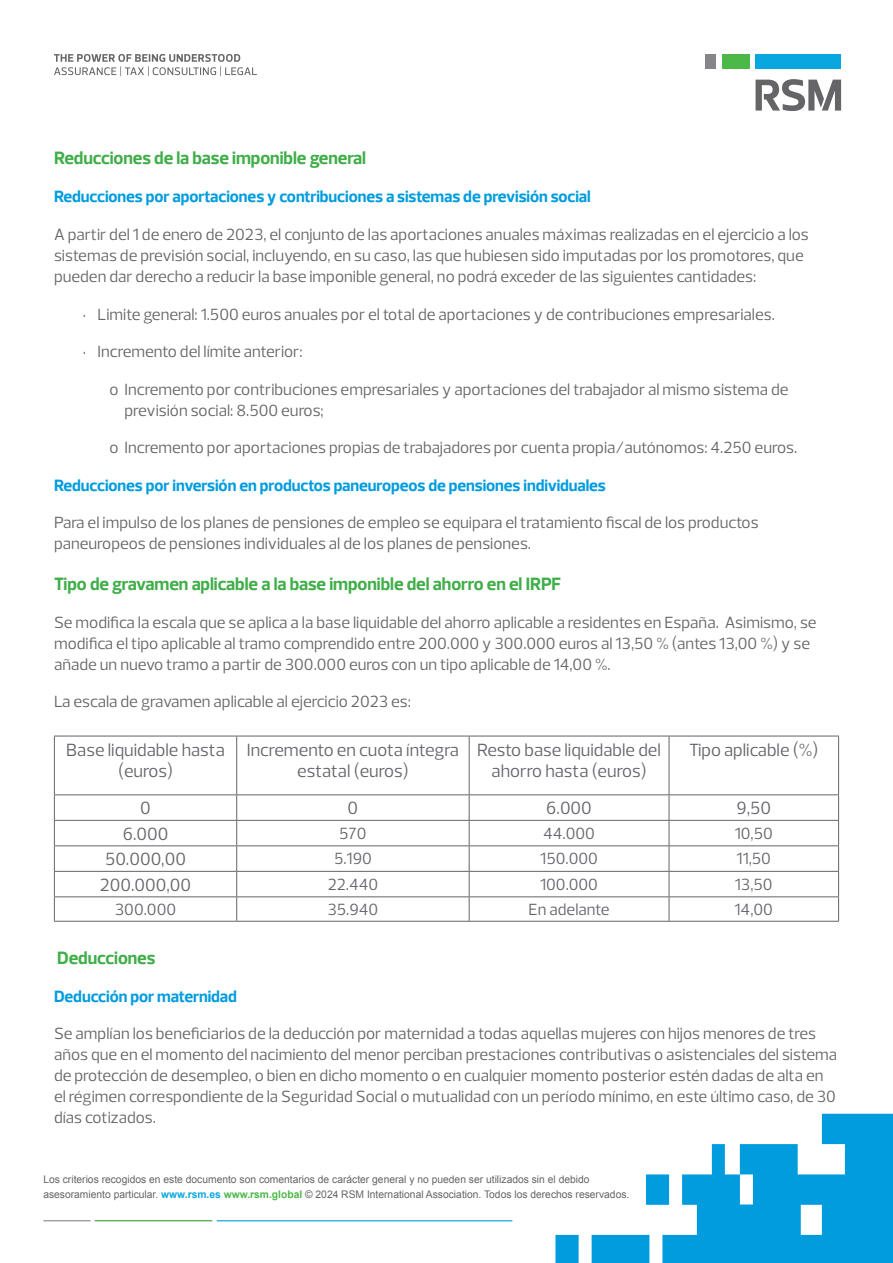
<style>
.page{position:relative;width:893px;height:1263px;background:#fff}
.page>*{position:absolute;margin:0;border:0;box-sizing:border-box;transform-origin:0 0}
.t1{font:18px/21.6px "Prelo";color:#63656a;text-align:center}
.Subhead{font:700 18px "Prelo";letter-spacing:-.005em;color:#40ae49}
.Body{font:16.5px/21px "Prelo";color:#656568}
.Body-2{font:700 16.5px "Prelo";letter-spacing:-.005em;color:#009cde}
.Body-3{font:16.5px "Prelo";color:#63656a}
.Body-4{font:10.5px/15px "Arial";color:#656568}
.s1{font-weight:700;color:#08a7e0}
.s2{font-weight:700;color:#4cb848}
</style>
<div class="page">
<hr style="left:95px;top:1220px;width:117px;height:1px;background:#3f9c35">
<hr style="left:217px;top:1220px;width:295px;height:1px;background:#009cde">
<hr style="left:43px;top:1220px;width:48px;height:1px;background:#848689">
<div style="left:755px;top:54px;width:86px;height:14px;background:#08a7e0"></div>
<div style="left:705px;top:54px;width:11px;height:14px;background:#848689"></div>
<div style="left:722px;top:54px;width:27px;height:14px;background:#4cb848"></div>
<svg style="left:755px;top:79px;width:86px;height:32px"></svg>
<svg style="left:54px;top:54px;width:203px;height:22px"></svg>
<svg style="left:555px;top:1114px;width:338px;height:149px;fill:#009cde"></svg>
<hr style="left:54px;top:736px;width:183px;height:1px;background:#63656a">
<hr style="left:54px;top:736px;width:1px;height:58px;background:#63656a">
<hr style="left:237px;top:736px;width:232px;height:1px;background:#63656a">
<hr style="left:236px;top:736px;width:1px;height:58px;background:#63656a">
<hr style="left:469px;top:736px;width:200px;height:1px;background:#63656a">
<hr style="left:469px;top:736px;width:1px;height:58px;background:#63656a">
<hr style="left:669px;top:736px;width:170px;height:1px;background:#63656a">
<hr style="left:669px;top:736px;width:1px;height:58px;background:#63656a">
<hr style="left:838px;top:736px;width:1px;height:58px;background:#63656a">
<hr style="left:54px;top:794px;width:183px;height:1px;background:#63656a">
<hr style="left:237px;top:794px;width:232px;height:1px;background:#63656a">
<hr style="left:469px;top:794px;width:200px;height:1px;background:#63656a">
<hr style="left:669px;top:794px;width:170px;height:1px;background:#63656a">
<hr style="left:54px;top:820px;width:183px;height:1px;background:#63656a">
<hr style="left:237px;top:820px;width:232px;height:1px;background:#63656a">
<hr style="left:669px;top:820px;width:170px;height:1px;background:#63656a">
<hr style="left:54px;top:845px;width:183px;height:1px;background:#63656a">
<hr style="left:237px;top:845px;width:232px;height:1px;background:#63656a">
<hr style="left:469px;top:845px;width:200px;height:1px;background:#63656a">
<hr style="left:669px;top:845px;width:170px;height:1px;background:#63656a">
<hr style="left:54px;top:871px;width:183px;height:1px;background:#63656a">
<hr style="left:237px;top:871px;width:232px;height:1px;background:#63656a">
<hr style="left:469px;top:871px;width:200px;height:1px;background:#63656a">
<hr style="left:669px;top:871px;width:170px;height:1px;background:#63656a">
<hr style="left:54px;top:896px;width:183px;height:1px;background:#63656a">
<svg style="left:54px;top:795px;width:1px;height:126px"></svg>
<hr style="left:237px;top:896px;width:232px;height:1px;background:#63656a">
<svg style="left:236px;top:795px;width:1px;height:126px"></svg>
<hr style="left:469px;top:896px;width:200px;height:1px;background:#63656a">
<svg style="left:469px;top:795px;width:1px;height:126px"></svg>
<hr style="left:669px;top:896px;width:170px;height:1px;background:#63656a">
<svg style="left:838px;top:795px;width:1px;height:126px"></svg>
<hr style="left:54px;top:921px;width:183px;height:1px;background:#63656a">
<hr style="left:237px;top:921px;width:232px;height:1px;background:#63656a">
<hr style="left:469px;top:921px;width:200px;height:1px;background:#63656a">
<hr style="left:669px;top:921px;width:170px;height:1px;background:#63656a">
<svg style="left:669px;top:795px;width:1px;height:126px"></svg>
<hr style="left:469px;top:820px;width:200px;height:1px;background:#63656a">
<p class="Subhead" style="left:54px;top:148px;width:314px">Reducciones de la base imponible general</p>
<p class="Body-2" style="left:54px;top:188px;width:538px">Reducciones por aportaciones y contribuciones a sistemas de previsión social</p>
<p class="Body" style="left:54px;top:224px;width:756px">A partir del 1 de enero de 2023, el conjunto de las aportaciones anuales máximas realizadas en el ejercicio a los sistemas de previsión social, incluyendo, en su caso, las que hubiesen sido imputadas por los promotores, que pueden dar derecho a reducir la base imponible general, no podrá exceder de las siguientes cantidades:</p>
<p class="Body" style="left:82px;top:304px;width:694px">• Limite general: 1.500 euros anuales por el total de aportaciones y de contribuciones empresariales.</p>
<p class="Body" style="left:82px;top:341px;width:222px">• Incremento del límite anterior:</p>
<p class="Body" style="left:124px;top:379px;width:666px;text-indent:-15px">o Incremento por contribuciones empresariales y aportaciones del trabajador al mismo sistema de previsión social: 8.500 euros;</p>
<p class="Body" style="left:110px;top:437px;width:689px">o Incremento por aportaciones propias de trabajadores por cuenta propia/autónomos: 4.250 euros.</p>
<p class="Body-2" style="left:54px;top:476px;width:553px">Reducciones por inversión en productos paneuropeos de pensiones individuales</p>
<p class="Body" style="left:54px;top:512px;width:706px">Para el impulso de los planes de pensiones de empleo se equipara el tratamiento fiscal de los productos paneuropeos de pensiones individuales al de los planes de pensiones.</p>
<p class="Subhead" style="left:54px;top:573px;width:509px">Tipo de gravamen aplicable a la base imponible del ahorro en el IRPF</p>
<p class="Body" style="left:54px;top:612px;width:764px">Se modifica la escala que se aplica a la base liquidable del ahorro aplicable a residentes en España. Asimismo, se modifica el tipo aplicable al tramo comprendido entre 200.000 y 300.000 euros al 13,50 % (antes 13,00 %) y se añade un nuevo tramo a partir de 300.000 euros con un tipo aplicable de 14,00 %.</p>
<p class="Body" style="left:54px;top:691px;width:359px">La escala de gravamen aplicable al ejercicio 2023 es:</p>
<p class="t1" style="left:66px;top:739px;width:160px">Base liquidable hasta (euros)</p>
<p class="t1" style="left:247px;top:739px;width:214px">Incremento en cuota íntegra estatal (euros)</p>
<p class="t1" style="left:477px;top:739px;width:185px">Resto base liquidable del ahorro hasta (euros)</p>
<p class="t1" style="left:689px;top:739px;width:131px">Tipo aplicable (%)</p>
<p class="t1" style="left:140px;top:798px;width:12px">0</p>
<p class="t1" style="left:348px;top:798px;width:12px">0</p>
<p class="t1" style="left:546px;top:798px;width:47px">6.000</p>
<p class="t1" style="left:736px;top:798px;width:36px">9,50</p>
<p class="t1" style="left:123px;top:823px;width:47px">6.000</p>
<p class="Body-3" style="left:339px;top:823px;width:29px">570</p>
<p class="Body-3" style="left:543px;top:823px;width:53px">44.000</p>
<p class="Body-3" style="left:735px;top:823px;width:40px">10,50</p>
<p class="t1" style="left:105px;top:849px;width:82px">50.000,00</p>
<p class="Body-3" style="left:334px;top:848px;width:39px">5.190</p>
<p class="Body-3" style="left:540px;top:848px;width:59px">150.000</p>
<p class="Body-3" style="left:737px;top:848px;width:36px">11,50</p>
<p class="t1" style="left:100px;top:874px;width:93px">200.000,00</p>
<p class="Body-3" style="left:328px;top:874px;width:52px">22.440</p>
<p class="Body-3" style="left:540px;top:874px;width:59px">100.000</p>
<p class="Body-3" style="left:735px;top:874px;width:39px">13,50</p>
<p class="Body-3" style="left:115px;top:899px;width:63px">300.000</p>
<p class="Body-3" style="left:327px;top:899px;width:52px">35.940</p>
<p class="Body-3" style="left:529px;top:899px;width:83px">En adelante</p>
<p class="Body-3" style="left:735px;top:899px;width:40px">14,00</p>
<p class="Subhead" style="left:57px;top:947px;width:100px">Deducciones</p>
<p class="Body-2" style="left:54px;top:987px;width:184px">Deducción por maternidad</p>
<p class="Body" style="left:54px;top:1023px;width:785px">Se amplían los beneficiarios de la deducción por maternidad a todas aquellas mujeres con hijos menores de tres años que en el momento del nacimiento del menor perciban prestaciones contributivas o asistenciales del sistema de protección de desempleo, o bien en dicho momento o en cualquier momento posterior estén dadas de alta en el régimen correspondiente de la Seguridad Social o mutualidad con un período mínimo, en este último caso, de 30 días cotizados.</p>
<p class="Body-4" style="left:43px;top:1172px;width:587px">Los criterios recogidos en este documento son comentarios de carácter general y no pueden ser utilizados sin el debido asesoramiento particular. <span class="s1">www.rsm.es</span> <span class="s2">www.rsm.global</span> © 2024 RSM International Association. Todos los derechos reservados.</p>
</div>
